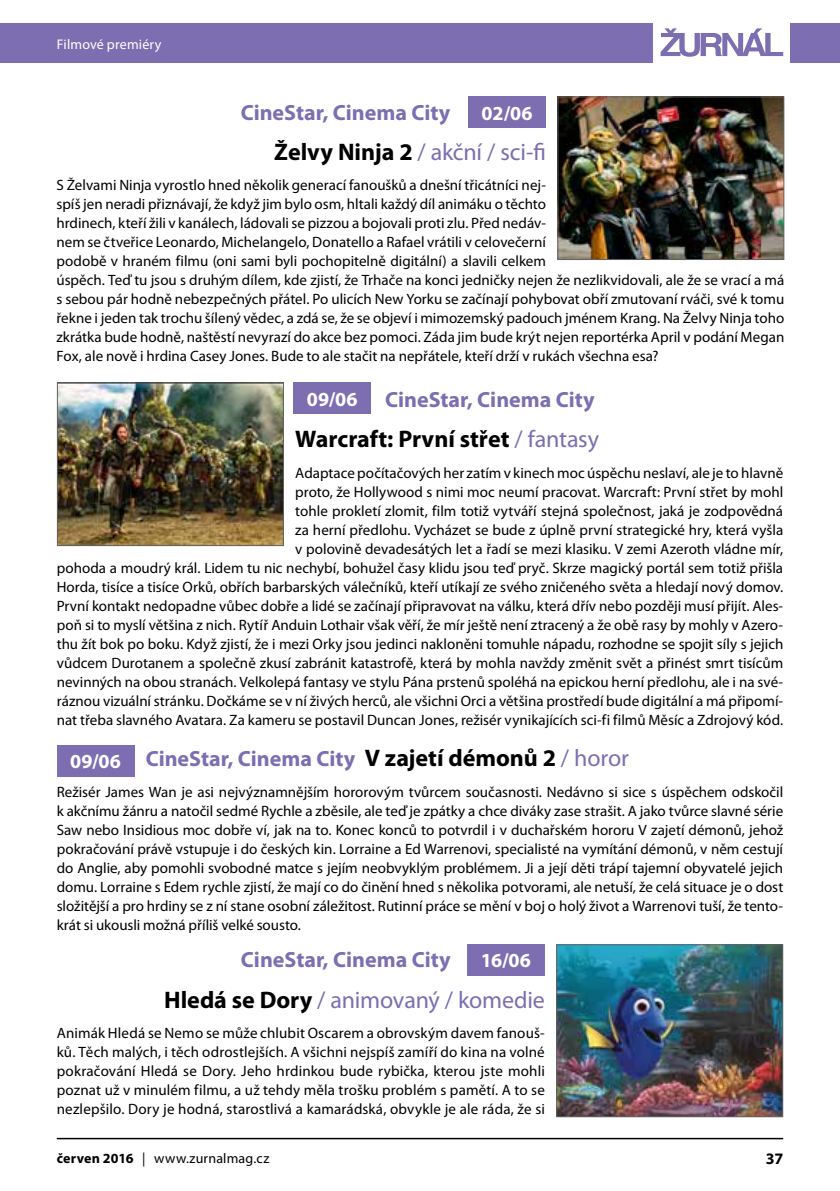
<style>
.page{position:relative;width:840px;height:1191px;background:#fff}
.page>*{position:absolute;margin:0;border:0;box-sizing:border-box;transform-origin:0 0}
.t1{font:24px "Myriad Pro";letter-spacing:-.01em;color:#7c6eb0}
.t2{font:700 24px "Myriad Pro";color:#000}
.t3{font:700 22px "Myriad Pro";color:#7c6eb0}
.t4{font:700 20px "Myriad Pro";letter-spacing:.01em;color:#fff}
.t5{font:700 16px "Myriad Pro";color:#000}
.t6{font:15px/19px "Myriad Pro";color:#000;text-align:justify}
.t7{font:14px "Myriad Pro";letter-spacing:.015em;color:#000}
.t8{font:14px "Myriad Pro";letter-spacing:.01em;color:#fff}
.s1{font-weight:700;color:#000}
.s2{font-weight:400;color:#7c6eb0}
.s3{font-size:24px;color:#000}
.s4{font-weight:400;font-size:24px}
.s5{font-weight:700}
</style>
<div class="page">
<div style="left:0;top:23px;width:652px;height:39px;background:#7c6eb0"></div>
<div style="left:789px;top:23px;width:50px;height:39px;background:#7c6eb0"></div>
<svg style="left:660px;top:28px;width:122px;height:29px"></svg>
<hr style="left:57px;top:1137px;width:725px;height:2px;background:#000">
<img style="left:559px;top:98px;width:222px;height:160px">
<div style="left:557px;top:96px;width:226px;height:164px;border:1px solid #646363"></div>
<div style="left:468px;top:96px;width:77px;height:32px;background:#7c6eb0"></div>
<div style="left:57px;top:745px;width:77px;height:31px;background:#7c6eb0"></div>
<img style="left:59px;top:384px;width:223px;height:160px">
<div style="left:57px;top:382px;width:227px;height:164px;border:1px solid #646363"></div>
<div style="left:293px;top:382px;width:78px;height:32px;background:#7c6eb0"></div>
<img style="left:558px;top:946px;width:222px;height:169px">
<div style="left:556px;top:944px;width:226px;height:173px;border:1px solid #646363"></div>
<div style="left:467px;top:944px;width:77px;height:31px;background:#7c6eb0"></div>
<p class="t8" style="left:57px;top:35px;width:106px">Filmové premiéry</p>
<h2 class="t3" style="left:240px;top:98px;width:211px">CineStar, Cinema City</h2>
<h1 class="t1" style="left:274px;top:137px;width:273px"><span class="s1">Želvy Ninja 2</span> / akční / sci-fi</h1>
<p class="t6" style="left:56px;top:175px;width:729px;text-align:left">S Želvami Ninja vyrostlo hned několik generací fanoušků a dnešní třicátníci nej-<br>spíš jen neradi přiznávají, že když jim bylo osm, hltali každý díl animáku o těchto<br>hrdinech, kteří žili v kanálech, ládovali se pizzou a bojovali proti zlu. Před nedáv-<br>nem se čtveřice Leonardo, Michelangelo, Donatello a Rafael vrátili v celovečerní<br>podobě v hraném filmu (oni sami byli pochopitelně digitální) a slavili celkem<br>úspěch. Teď tu jsou s druhým dílem, kde zjistí, že Trhače na konci jedničky nejen že nezlikvidovali, ale že se vrací a má s sebou pár hodně nebezpečných přátel. Po ulicích New Yorku se začínají pohybovat obří zmutovaní rváči, své k tomu řekne i jeden tak trochu šílený vědec, a zdá se, že se objeví i mimozemský padouch jménem Krang. Na Želvy Ninja toho zkrátka bude hodně, naštěstí nevyrazí do akce bez pomoci. Záda jim bude krýt nejen reportérka April v podání Megan Fox, ale nově i hrdina Casey Jones. Bude to ale stačit na nepřátele, kteří drží v rukách všechna esa?</p>
<h3 class="t4" style="left:481px;top:100px;width:52px">02/06</h3>
<h2 class="t3" style="left:385px;top:385px;width:211px">CineStar, Cinema City</h2>
<h1 class="t2" style="left:295px;top:423px;width:305px">Warcraft: První střet <span class="s2">/ fantasy</span></h1>
<p class="t6" style="left:57px;top:463px;width:727px;text-align:right">Adaptace počítačových her zatím v kinech moc úspěchu neslaví, ale je to hlavně<br>proto, že Hollywood s nimi moc neumí pracovat. Warcraft: První střet by mohl<br>tohle prokletí zlomit, film totiž vytváří stejná společnost, jaká je zodpovědná<br>za herní předlohu. Vycházet se bude z úplně první strategické hry, která vyšla<br>v polovině devadesátých let a řadí se mezi klasiku. V zemi Azeroth vládne mír,<br>pohoda a moudrý král. Lidem tu nic nechybí, bohužel časy klidu jsou teď pryč. Skrze magický portál sem totiž přišla Horda, tisíce a tisíce Orků, obřích barbarských válečníků, kteří utíkají ze svého zničeného světa a hledají nový domov.<br>První kontakt nedopadne vůbec dobře a lidé se začínají připravovat na válku, která dřív nebo později musí přijít. Ales&shy;poň si to myslí většina z nich. Rytíř Anduin Lothair však věří, že mír ještě není ztracený a že obě rasy by mohly v Azero&shy;thu žít bok po boku. Když zjistí, že i mezi Orky jsou jedinci nakloněni tomuhle nápadu, rozhodne se spojit síly s jejich vůdcem Durotanem a společně zkusí zabránit katastrofě, která by mohla navždy změnit svět a přinést smrt tisícům nevinných na obou stranách. Velkolepá fantasy ve stylu Pána prstenů spoléhá na epickou herní předlohu, ale i na své&shy;ráznou vizuální stránku. Dočkáme se v ní živých herců, ale všichni Orci a většina prostředí bude digitální a má připomí&shy;nat třeba slavného Avatara. Za kameru se postavil Duncan Jones, režisér vynikajících sci-fi filmů Měsíc a Zdrojový kód.</p>
<h3 class="t4" style="left:307px;top:386px;width:52px">09/06</h3>
<h2 class="t3" style="left:146px;top:744px;width:484px">CineStar, Cinema City <span class="s3">V zajetí démonů 2</span> <span class="s4">/ horor</span></h2>
<p class="t6" style="left:57px;top:782px;width:727px">Režisér James Wan je asi nejvýznamnějším hororovým tvůrcem současnosti. Nedávno si sice s úspěchem odskočil k akčnímu žánru a natočil sedmé Rychle a zběsile, ale teď je zpátky a chce diváky zase strašit. A jako tvůrce slavné série Saw nebo Insidious moc dobře ví, jak na to. Konec konců to potvrdil i v duchařském hororu V zajetí démonů, jehož pokračování právě vstupuje i do českých kin. Lorraine a Ed Warrenovi, specialisté na vymítání démonů, v něm cestují do Anglie, aby pomohli svobodné matce s jejím neobvyklým problémem. Ji a její děti trápí tajemní obyvatelé jejich domu. Lorraine s Edem rychle zjistí, že mají co do činění hned s několika potvorami, ale netuší, že celá situace je o dost složitější a pro hrdiny se z ní stane osobní záležitost. Rutinní práce se mění v boj o holý život a Warrenovi tuší, že tento&shy;krát si ukousli možná příliš velké sousto.</p>
<h3 class="t4" style="left:70px;top:748px;width:52px">09/06</h3>
<h2 class="t3" style="left:241px;top:945px;width:211px">CineStar, Cinema City</h2>
<h1 class="t1" style="left:164px;top:984px;width:382px"><span class="s1">Hledá se Dory</span> / animovaný / komedie</h1>
<p class="t6" style="left:57px;top:1023px;width:489px">Animák Hledá se Nemo se může chlubit Oscarem a obrovským davem fanouš&shy;ků. Těch malých, i těch odrostlejších. A všichni nejspíš zamíří do kina na volné pokračování Hledá se Dory. Jeho hrdinkou bude rybička, kterou jste mohli poznat už v minulém filmu, a už tehdy měla trošku problém s pamětí. A to se nezlepšilo. Dory je hodná, starostlivá a kamarádská, obvykle je ale ráda, že si</p>
<h3 class="t4" style="left:480px;top:947px;width:52px">16/06</h3>
<p class="t7" style="left:57px;top:1149px;width:214px"><span class="s5">červen 2016</span> | www.zurnalmag.cz</p>
<p class="t5" style="left:765px;top:1148px;width:19px">37</p>
</div>
